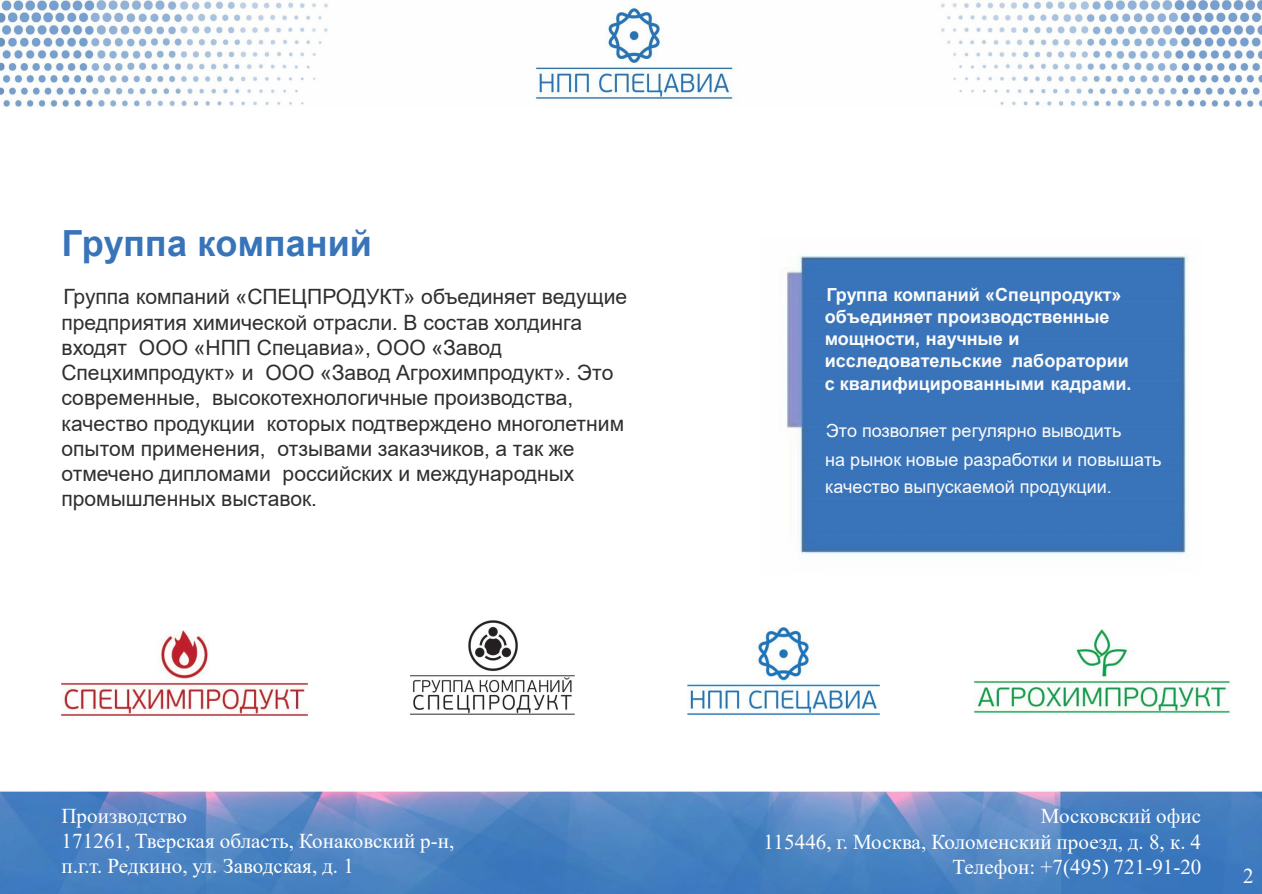
<style>
.page{position:relative;width:1262px;height:894px;background:#fff}
.page>*{position:absolute;margin:0;border:0;box-sizing:border-box;transform-origin:0 0}
.t1{font:700 36px "Arial";color:#3874b8}
.t2{font:21px/25.2px "Arial";color:#2f2f2f}
.t3{font:21px/25.2px "Times New Roman";color:#fff}
.t4{font:700 18px/22px "Arial";letter-spacing:-.005em;color:#fbfbfb}
.t5{font:18px/27px "Arial";color:#fbfbfb}
</style>
<div class="page">
<img style="left:785px;top:256px;width:403px;height:299px">
<img style="left:0;top:1px;width:1261px;height:105px">
<img style="left:62px;top:630px;width:246px;height:85px">
<img style="left:411px;top:620px;width:163px;height:94px">
<img style="left:687px;top:627px;width:192px;height:87px">
<img style="left:974px;top:629px;width:254px;height:83px">
<img style="left:0;top:791px;width:1261px;height:102px">
<h2 class="t1" style="left:61px;top:217px;width:312px">Группа компаний</h2>
<p class="t2" style="left:61px;top:284px;width:567px">Группа компаний «СПЕЦПРОДУКТ» объединяет ведущие предприятия химической отрасли. В состав холдинга входят ООО «НПП Спецавиа», ООО «Завод Спецхимпродукт» и ООО «Завод Агрохимпродукт». Это современные, высокотехнологичные производства, качество продукции которых подтверждено многолетним опытом применения, отзывами заказчиков, а так же отмечено дипломами российских и международных промышленных выставок.</p>
<p class="t4" style="left:825px;top:283px;width:305px">Группа компаний «Спецпродукт» объединяет производственные мощности, научные и исследовательские лаборатории</p>
<p class="t4" style="left:825px;top:372px;width:308px">с квалифицированными кадрами.</p>
<p class="t5" style="left:826px;top:417px;width:297px">Это позволяет регулярно выводить</p>
<p class="t5" style="left:825px;top:446px;width:338px">на рынок новые разработки и повышать качество выпускаемой продукции.</p>
<p class="t3" style="left:61px;top:802px;width:127px">Производство</p>
<p class="t3" style="left:61px;top:827px;width:394px">171261, Тверская область, Конаковский р-н, п.г.т. Редкино, ул. Заводская, д. 1</p>
<p class="t3" style="left:763px;top:802px;width:439px;text-align:right">Московский офис<br>115446, г. Москва, Коломенский проезд, д. 8, к. 4</p>
<p class="t3" style="left:952px;top:853px;width:250px">Телефон: +7(495) 721-91-20</p>
<p class="t3" style="left:1243px;top:862px;width:12px">2</p>
</div>
